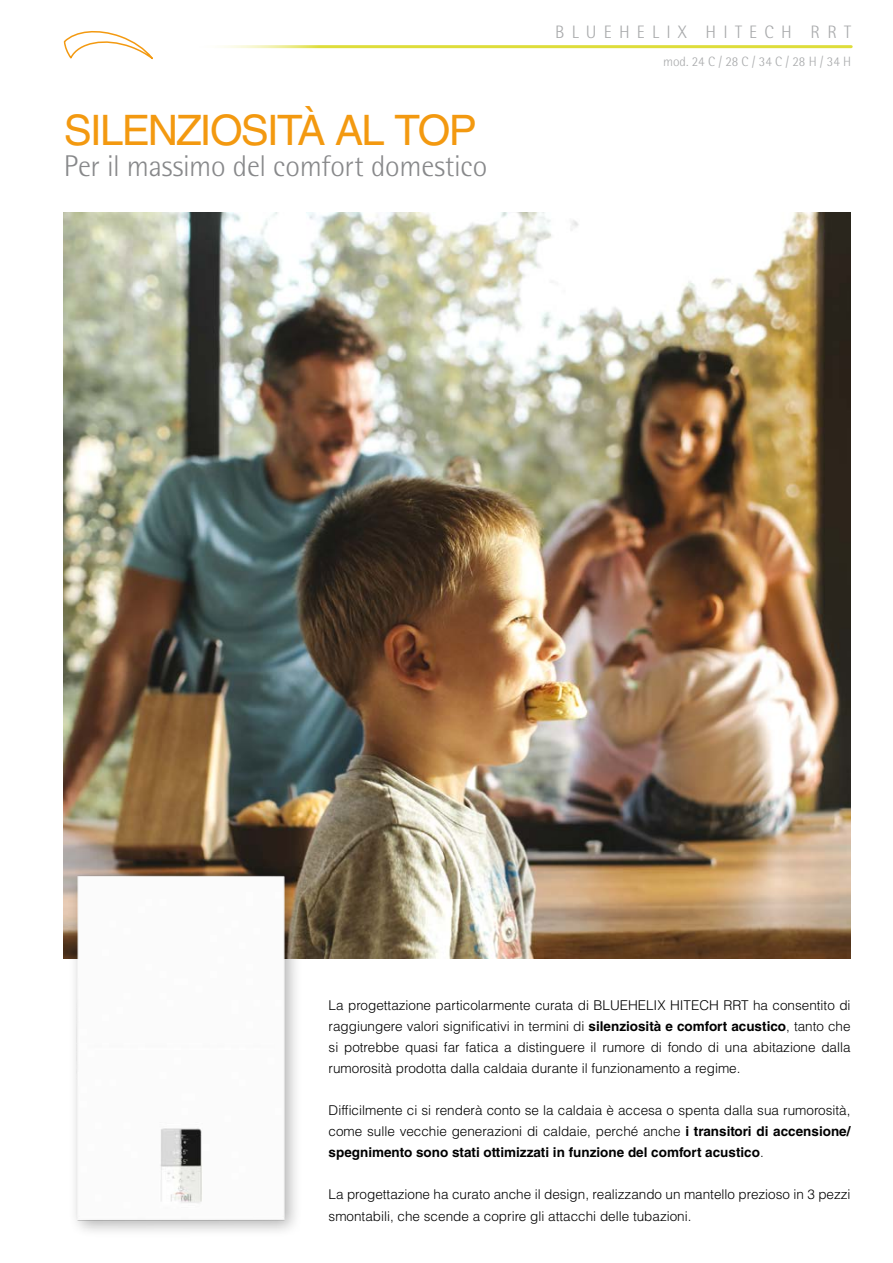
<style>
.page{position:relative;width:893px;height:1263px;background:#fff}
.page>*{position:absolute;margin:0;border:0;box-sizing:border-box;transform-origin:0 0}
.t1{font:42px "Helvetica LT Std";letter-spacing:-.04em;color:#f39910}
.t2{font:300 30px "Rotis Semi Sans Pro";letter-spacing:-.01em;color:#87888a}
.t3{font:300 18px "Rotis Semi Sans Pro";letter-spacing:.4em;color:#a9aaac}
.t4{font:300 13.5px/21px "Helvetica LT Std";color:#000;text-align:justify}
.t5{font:300 13.5px "Rotis Semi Sans Pro";color:#a9aaac}
.s1{font-weight:700}
</style>
<div class="page">
<hr style="left:192px;top:45px;width:659px;height:3px;background:#dedd3a">
<svg style="left:63px;top:31px;width:90px;height:29px"></svg>
<img style="left:63px;top:213px;width:787px;height:745px">
<div style="left:68px;top:867px;width:234px;height:371px;background:#000;opacity:.3"></div>
<img style="left:73px;top:871px;width:217px;height:354px">
<h1 class="t1" style="left:64px;top:106px;width:414px">SILENZIOSITÀ AL TOP</h1>
<h2 class="t2" style="left:64px;top:149px;width:425px">Per il massimo del comfort domestico</h2>
<h3 class="t3" style="left:555px;top:22px;width:297px">BLUEHELIX HITECH RRT</h3>
<p class="t5" style="left:663px;top:54px;width:190px">mod. 24 C / 28 C / 34 C / 28 H / 34 H</p>
<p class="t4" style="left:329px;top:995px;width:523px">La progettazione particolarmente curata di BLUEHELIX HITECH RRT ha consentito di raggiungere valori significativi in termini di <span class="s1">silenziosità e comfort acustico</span>, tanto che si potrebbe quasi far fatica a distinguere il rumore di fondo di una abitazione dalla rumorosità prodotta dalla caldaia durante il funzionamento a regime.</p>
<p class="t4" style="left:329px;top:1100px;width:523px">Difficilmente ci si renderà conto se la caldaia è accesa o spenta dalla sua rumorosità, come sulle vecchie generazioni di caldaie, perché anche <span class="s1">i transitori di accensione/ spegnimento sono stati ottimizzati in funzione del comfort acustico</span>.</p>
<p class="t4" style="left:329px;top:1184px;width:523px">La progettazione ha curato anche il design, realizzando un mantello prezioso in 3 pezzi smontabili, che scende a coprire gli attacchi delle tubazioni.</p>
</div>
